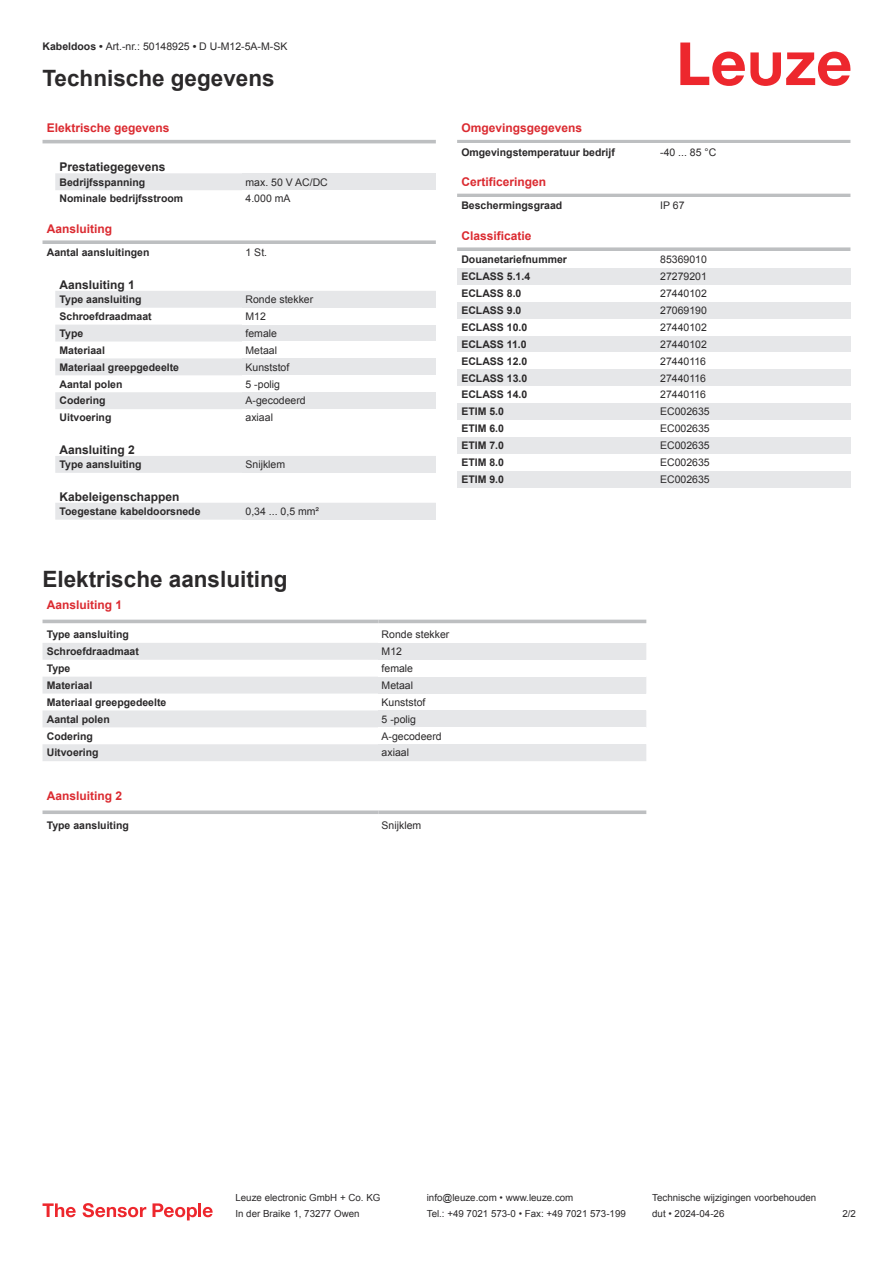
<style>
.page{position:relative;width:893px;height:1263px;background:#fff}
.page>*{position:absolute;margin:0;border:0;box-sizing:border-box;transform-origin:0 0}
.t1{font:700 22.5px "Arial";color:#2b292a}
.t2{font:700 12px "Arial";color:#db2a30}
.t3{font:700 12px "Arial";color:#2b292a}
.t4{font:700 10.5px "Arial";color:#2b292a}
.t5{font:10.5px "Arial";color:#2b292a}
.t6{font:9.75px "Arial";color:#2b292a}
.s1{font-weight:700}
</style>
<div class="page">
<svg style="left:680px;top:43px;width:170px;height:43px"></svg>
<svg style="left:55px;top:173px;width:187px;height:347px"></svg>
<hr style="left:43px;top:140px;width:393px;height:3px;background:#bdbfc1">
<div style="left:242px;top:173px;width:194px;height:17px;background:#e6e7e9"></div>
<div style="left:43px;top:224px;width:393px;height:18px;background:#fff"></div>
<svg style="left:43px;top:240px;width:393px;height:4px;background:#c4c6c7"></svg>
<div style="left:43px;top:244px;width:199px;height:17px;background:#fff"></div>
<div style="left:242px;top:291px;width:194px;height:17px;background:#e6e7e9"></div>
<div style="left:242px;top:325px;width:194px;height:16px;background:#e6e7e9"></div>
<div style="left:242px;top:358px;width:194px;height:17px;background:#e6e7e9"></div>
<div style="left:242px;top:392px;width:194px;height:17px;background:#e6e7e9"></div>
<div style="left:242px;top:456px;width:194px;height:17px;background:#e6e7e9"></div>
<div style="left:242px;top:503px;width:194px;height:17px;background:#e6e7e9"></div>
<svg style="left:43px;top:619px;width:603px;height:5px"></svg>
<svg style="left:43px;top:643px;width:335px;height:118px;fill:#e6e7e9"></svg>
<hr style="left:43px;top:620px;width:335px;height:3px;background:#bdbfc1">
<hr style="left:378px;top:620px;width:268px;height:3px;background:#bdbfc1">
<div style="left:378px;top:643px;width:268px;height:17px;background:#e6e7e9"></div>
<div style="left:378px;top:677px;width:268px;height:16px;background:#e6e7e9"></div>
<div style="left:378px;top:710px;width:268px;height:17px;background:#e6e7e9"></div>
<div style="left:378px;top:744px;width:268px;height:17px;background:#e6e7e9"></div>
<svg style="left:43px;top:810px;width:335px;height:4px"></svg>
<svg style="left:378px;top:810px;width:268px;height:4px"></svg>
<hr style="left:457px;top:140px;width:393px;height:3px;background:#bdbfc1">
<hr style="left:457px;top:194px;width:393px;height:3px;background:#bdbfc1">
<svg style="left:457px;top:247px;width:393px;height:4px;background:#c4c6c7"></svg>
<div style="left:457px;top:268px;width:200px;height:17px;background:#e6e7e9"></div>
<div style="left:657px;top:268px;width:193px;height:17px;background:#e6e7e9"></div>
<div style="left:457px;top:302px;width:200px;height:17px;background:#e6e7e9"></div>
<div style="left:657px;top:302px;width:193px;height:17px;background:#e6e7e9"></div>
<div style="left:457px;top:336px;width:200px;height:16px;background:#e6e7e9"></div>
<div style="left:657px;top:336px;width:193px;height:16px;background:#e6e7e9"></div>
<div style="left:457px;top:369px;width:200px;height:17px;background:#e6e7e9"></div>
<div style="left:657px;top:369px;width:193px;height:17px;background:#e6e7e9"></div>
<div style="left:457px;top:403px;width:200px;height:17px;background:#e6e7e9"></div>
<div style="left:657px;top:403px;width:193px;height:17px;background:#e6e7e9"></div>
<div style="left:457px;top:437px;width:200px;height:17px;background:#e6e7e9"></div>
<div style="left:657px;top:437px;width:193px;height:17px;background:#e6e7e9"></div>
<div style="left:457px;top:471px;width:200px;height:17px;background:#e6e7e9"></div>
<div style="left:657px;top:471px;width:193px;height:17px;background:#e6e7e9"></div>
<svg style="left:43px;top:1203px;width:33px;height:14px"></svg>
<svg style="left:83px;top:1203px;width:63px;height:14px"></svg>
<svg style="left:153px;top:1203px;width:44px;height:17px"></svg>
<hr style="left:198px;top:1203px;width:3px;height:14px;background:#ed272d">
<svg style="left:203px;top:1207px;width:10px;height:10px"></svg>
<p class="t5" style="left:43px;top:43px;width:246px"><span class="s1">Kabeldoos •</span> Art.-nr.: 50148925 <span class="s1">•</span> D U-M12-5A-M-SK</p>
<h1 class="t1" style="left:43px;top:70px;width:234px">Technische gegevens</h1>
<p class="t2" style="left:47px;top:123px;width:124px">Elektrische gegevens</p>
<p class="t3" style="left:60px;top:162px;width:108px">Prestatiegegevens</p>
<p class="t4" style="left:60px;top:178px;width:87px">Bedrijfsspanning</p>
<p class="t5" style="left:246px;top:178px;width:84px">max. 50 V AC/DC</p>
<p class="t4" style="left:60px;top:195px;width:125px">Nominale bedrijfsstroom</p>
<p class="t5" style="left:246px;top:195px;width:46px">4.000 mA</p>
<p class="t2" style="left:47px;top:224px;width:67px">Aansluiting</p>
<p class="t4" style="left:47px;top:249px;width:104px">Aantal aansluitingen</p>
<p class="t5" style="left:246px;top:249px;width:23px">1 St.</p>
<p class="t3" style="left:60px;top:280px;width:77px">Aansluiting 1</p>
<p class="t4" style="left:60px;top:295px;width:84px">Type aansluiting</p>
<p class="t5" style="left:246px;top:295px;width:69px">Ronde stekker</p>
<p class="t4" style="left:60px;top:312px;width:94px">Schroefdraadmaat</p>
<p class="t5" style="left:246px;top:312px;width:22px">M12</p>
<p class="t4" style="left:60px;top:329px;width:25px">Type</p>
<p class="t5" style="left:246px;top:329px;width:33px">female</p>
<p class="t4" style="left:60px;top:346px;width:47px">Materiaal</p>
<p class="t5" style="left:246px;top:346px;width:33px">Metaal</p>
<p class="t4" style="left:60px;top:363px;width:121px">Materiaal greepgedeelte</p>
<p class="t5" style="left:246px;top:363px;width:45px">Kunststof</p>
<p class="t4" style="left:60px;top:380px;width:65px">Aantal polen</p>
<p class="t5" style="left:246px;top:380px;width:36px">5 -polig</p>
<p class="t4" style="left:60px;top:397px;width:48px">Codering</p>
<p class="t5" style="left:246px;top:397px;width:62px">A-gecodeerd</p>
<p class="t4" style="left:60px;top:414px;width:53px">Uitvoering</p>
<p class="t5" style="left:246px;top:414px;width:29px">axiaal</p>
<p class="t3" style="left:60px;top:445px;width:77px">Aansluiting 2</p>
<p class="t4" style="left:60px;top:460px;width:84px">Type aansluiting</p>
<p class="t5" style="left:246px;top:460px;width:41px">Snijklem</p>
<p class="t3" style="left:60px;top:492px;width:122px">Kabeleigenschappen</p>
<p class="t4" style="left:60px;top:507px;width:143px">Toegestane kabeldoorsnede</p>
<p class="t5" style="left:246px;top:507px;width:75px">0,34 ... 0,5 mm²</p>
<p class="t2" style="left:461px;top:123px;width:122px">Omgevingsgegevens</p>
<p class="t4" style="left:461px;top:148px;width:155px">Omgevingstemperatuur bedrijf</p>
<p class="t5" style="left:660px;top:148px;width:58px">-40 ... 85 °C</p>
<p class="t2" style="left:461px;top:177px;width:86px">Certificeringen</p>
<p class="t4" style="left:461px;top:202px;width:102px">Beschermingsgraad</p>
<p class="t5" style="left:660px;top:202px;width:26px">IP 67</p>
<p class="t2" style="left:461px;top:231px;width:72px">Classificatie</p>
<p class="t4" style="left:461px;top:256px;width:107px">Douanetariefnummer</p>
<p class="t5" style="left:660px;top:256px;width:48px">85369010</p>
<p class="t4" style="left:461px;top:272px;width:70px">ECLASS 5.1.4</p>
<p class="t5" style="left:660px;top:272px;width:48px">27279201</p>
<p class="t4" style="left:461px;top:289px;width:62px">ECLASS 8.0</p>
<p class="t5" style="left:660px;top:289px;width:48px">27440102</p>
<p class="t4" style="left:461px;top:306px;width:62px">ECLASS 9.0</p>
<p class="t5" style="left:660px;top:306px;width:48px">27069190</p>
<p class="t4" style="left:461px;top:323px;width:67px">ECLASS 10.0</p>
<p class="t5" style="left:660px;top:323px;width:48px">27440102</p>
<p class="t4" style="left:461px;top:340px;width:67px">ECLASS 11.0</p>
<p class="t5" style="left:660px;top:340px;width:48px">27440102</p>
<p class="t4" style="left:461px;top:357px;width:67px">ECLASS 12.0</p>
<p class="t5" style="left:660px;top:357px;width:47px">27440116</p>
<p class="t4" style="left:461px;top:374px;width:67px">ECLASS 13.0</p>
<p class="t5" style="left:660px;top:374px;width:47px">27440116</p>
<p class="t4" style="left:461px;top:391px;width:67px">ECLASS 14.0</p>
<p class="t5" style="left:660px;top:391px;width:47px">27440116</p>
<p class="t4" style="left:461px;top:408px;width:44px">ETIM 5.0</p>
<p class="t5" style="left:660px;top:408px;width:51px">EC002635</p>
<p class="t4" style="left:461px;top:425px;width:44px">ETIM 6.0</p>
<p class="t5" style="left:660px;top:425px;width:51px">EC002635</p>
<p class="t4" style="left:461px;top:442px;width:44px">ETIM 7.0</p>
<p class="t5" style="left:660px;top:441px;width:51px">EC002635</p>
<p class="t4" style="left:461px;top:458px;width:44px">ETIM 8.0</p>
<p class="t5" style="left:660px;top:458px;width:51px">EC002635</p>
<p class="t4" style="left:461px;top:475px;width:44px">ETIM 9.0</p>
<p class="t5" style="left:660px;top:475px;width:51px">EC002635</p>
<h1 class="t1" style="left:43px;top:570px;width:247px">Elektrische aansluiting</h1>
<p class="t2" style="left:47px;top:600px;width:77px">Aansluiting 1</p>
<p class="t4" style="left:47px;top:630px;width:84px">Type aansluiting</p>
<p class="t5" style="left:382px;top:630px;width:69px">Ronde stekker</p>
<p class="t4" style="left:47px;top:647px;width:94px">Schroefdraadmaat</p>
<p class="t5" style="left:382px;top:647px;width:22px">M12</p>
<p class="t4" style="left:47px;top:664px;width:25px">Type</p>
<p class="t5" style="left:382px;top:664px;width:33px">female</p>
<p class="t4" style="left:47px;top:681px;width:47px">Materiaal</p>
<p class="t5" style="left:382px;top:681px;width:33px">Metaal</p>
<p class="t4" style="left:47px;top:698px;width:121px">Materiaal greepgedeelte</p>
<p class="t5" style="left:382px;top:698px;width:45px">Kunststof</p>
<p class="t4" style="left:47px;top:715px;width:65px">Aantal polen</p>
<p class="t5" style="left:382px;top:715px;width:36px">5 -polig</p>
<p class="t4" style="left:47px;top:732px;width:48px">Codering</p>
<p class="t5" style="left:382px;top:732px;width:62px">A-gecodeerd</p>
<p class="t4" style="left:47px;top:749px;width:53px">Uitvoering</p>
<p class="t5" style="left:382px;top:749px;width:29px">axiaal</p>
<p class="t2" style="left:47px;top:791px;width:77px">Aansluiting 2</p>
<p class="t4" style="left:47px;top:821px;width:84px">Type aansluiting</p>
<p class="t5" style="left:382px;top:821px;width:41px">Snijklem</p>
<p class="t6" style="left:235px;top:1194px;width:146px">Leuze electronic GmbH + Co. KG</p>
<p class="t6" style="left:427px;top:1194px;width:148px">info@leuze.com • www.leuze.com</p>
<p class="t6" style="left:652px;top:1194px;width:166px">Technische wijzigingen voorbehouden</p>
<p class="t6" style="left:235px;top:1210px;width:126px">In der Braike 1, 73277 Owen</p>
<p class="t6" style="left:427px;top:1210px;width:201px">Tel.: +49 7021 573-0 • Fax: +49 7021 573-199</p>
<p class="t6" style="left:652px;top:1210px;width:74px">dut • 2024-04-26</p>
<p class="t6" style="left:842px;top:1210px;width:15px">2 /2</p>
</div>
